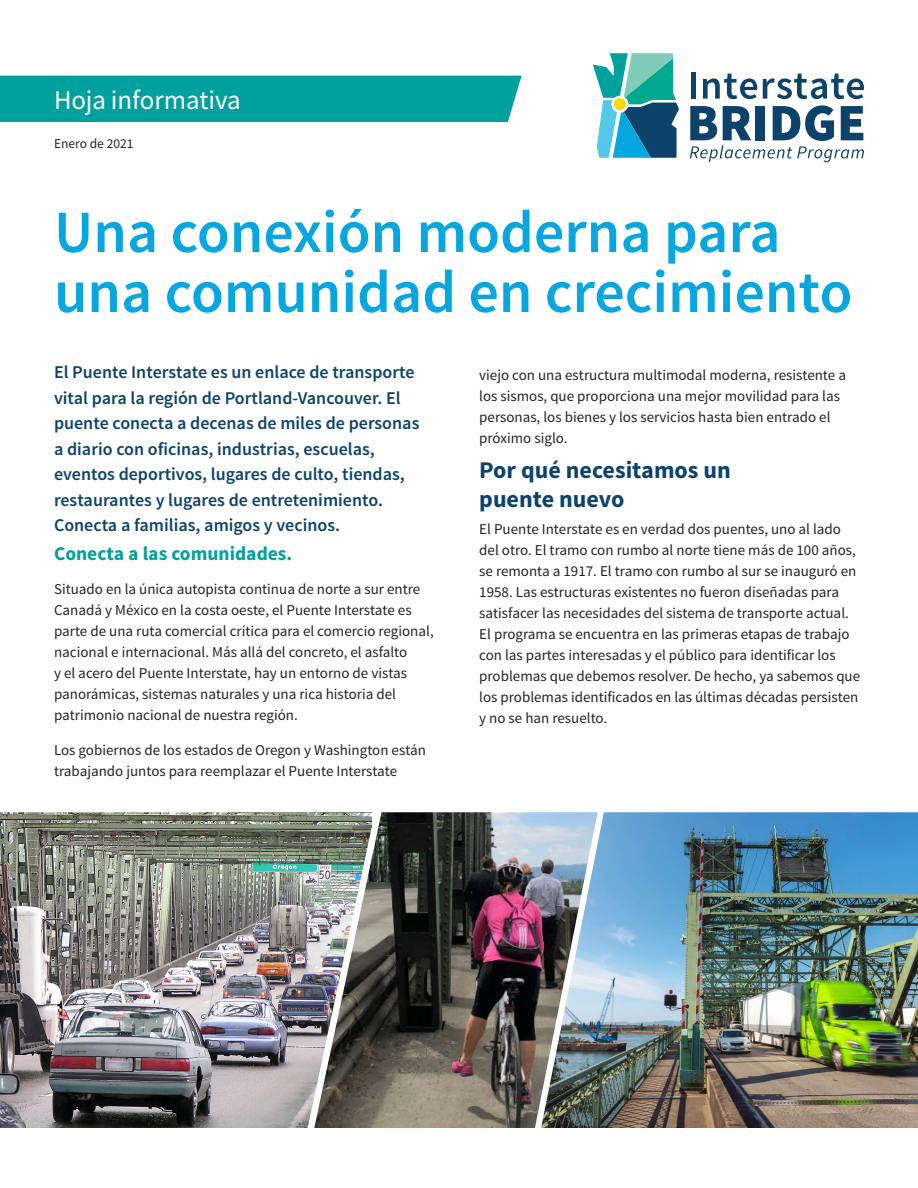
<style>
.page{position:relative;width:918px;height:1188px;background:#fff}
.page>*{position:absolute;margin:0;border:0;box-sizing:border-box;transform-origin:0 0}
.t1{font:600 60px/60px "Source Sans Pro";color:#06a7e0}
.t2{font:27px "Source Sans Variable";color:#fff}
.t3{font:700 24px/28.5px "Source Sans Pro";color:#0d436b}
.t4{font:700 19.5px "Source Sans Pro";color:#00a19c}
.t5{font:600 18px/25.5px "Source Sans Pro";color:#0d436b}
.t6{font:15px/21px "Source Sans Pro";color:#222223}
.t7{font:13.5px "Source Sans Pro";color:#222223}
</style>
<div class="page">
<div style="left:691px;top:72px;width:5px;height:27px;background:#0d436b"></div>
<svg style="left:703px;top:74px;width:54px;height:25px"></svg>
<svg style="left:763px;top:74px;width:101px;height:25px"></svg>
<svg style="left:690px;top:105px;width:174px;height:57px"></svg>
<svg style="left:593px;top:53px;width:86px;height:105px"></svg>
<div style="left:0;top:76px;width:522px;height:46px;background:#00a19c"></div>
<img style="left:372px;top:812px;width:169px;height:316px">
<img style="left:541px;top:812px;width:377px;height:316px">
<img style="left:0;top:812px;width:372px;height:316px">
<p class="t2" style="left:54px;top:84px;width:188px">Hoja informativa</p>
<p class="t7" style="left:54px;top:135px;width:81px">Enero de 2021</p>
<h1 class="t1" style="left:54px;top:204px;width:800px">Una conexión moderna para una comunidad en crecimiento</h1>
<p class="t5" style="left:54px;top:360px;width:367px">El Puente Interstate es un enlace de transporte vital para la región de Portland-Vancouver. El puente conecta a decenas de miles de personas a diario con oficinas, industrias, escuelas, eventos deportivos, lugares de culto, tiendas, restaurantes y lugares de entretenimiento.<br>Conecta a familias, amigos y vecinos.</p>
<p class="t4" style="left:54px;top:541px;width:240px">Conecta a las comunidades.</p>
<p class="t6" style="left:54px;top:579px;width:381px">Situado en la única autopista continua de norte a sur entre Canadá y México en la costa oeste, el Puente Interstate es parte de una ruta comercial crítica para el comercio regional, nacional e internacional. Más allá del concreto, el asfalto<br>y el acero del Puente Interstate, hay un entorno de vistas panorámicas, sistemas naturales y una rica historia del patrimonio nacional de nuestra región.</p>
<p class="t6" style="left:54px;top:739px;width:374px">Los gobiernos de los estados de Oregon y Washington están trabajando juntos para reemplazar el Puente Interstate</p>
<p class="t6" style="left:479px;top:365px;width:368px">viejo con una estructura multimodal moderna, resistente a los sismos, que proporciona una mejor movilidad para las personas, los bienes y los servicios hasta bien entrado el próximo siglo.</p>
<h2 class="t3" style="left:479px;top:457px;width:253px">Por qué necesitamos un puente nuevo</h2>
<p class="t6" style="left:479px;top:519px;width:382px">El Puente Interstate es en verdad dos puentes, uno al lado del otro. El tramo con rumbo al norte tiene más de 100 años, se remonta a 1917. El tramo con rumbo al sur se inauguró en 1958. Las estructuras existentes no fueron diseñadas para satisfacer las necesidades del sistema de transporte actual.<br>El programa se encuentra en las primeras etapas de trabajo con las partes interesadas y el público para identificar los problemas que debemos resolver. De hecho, ya sabemos que los problemas identificados en las últimas décadas persisten y no se han resuelto.</p>
</div>
